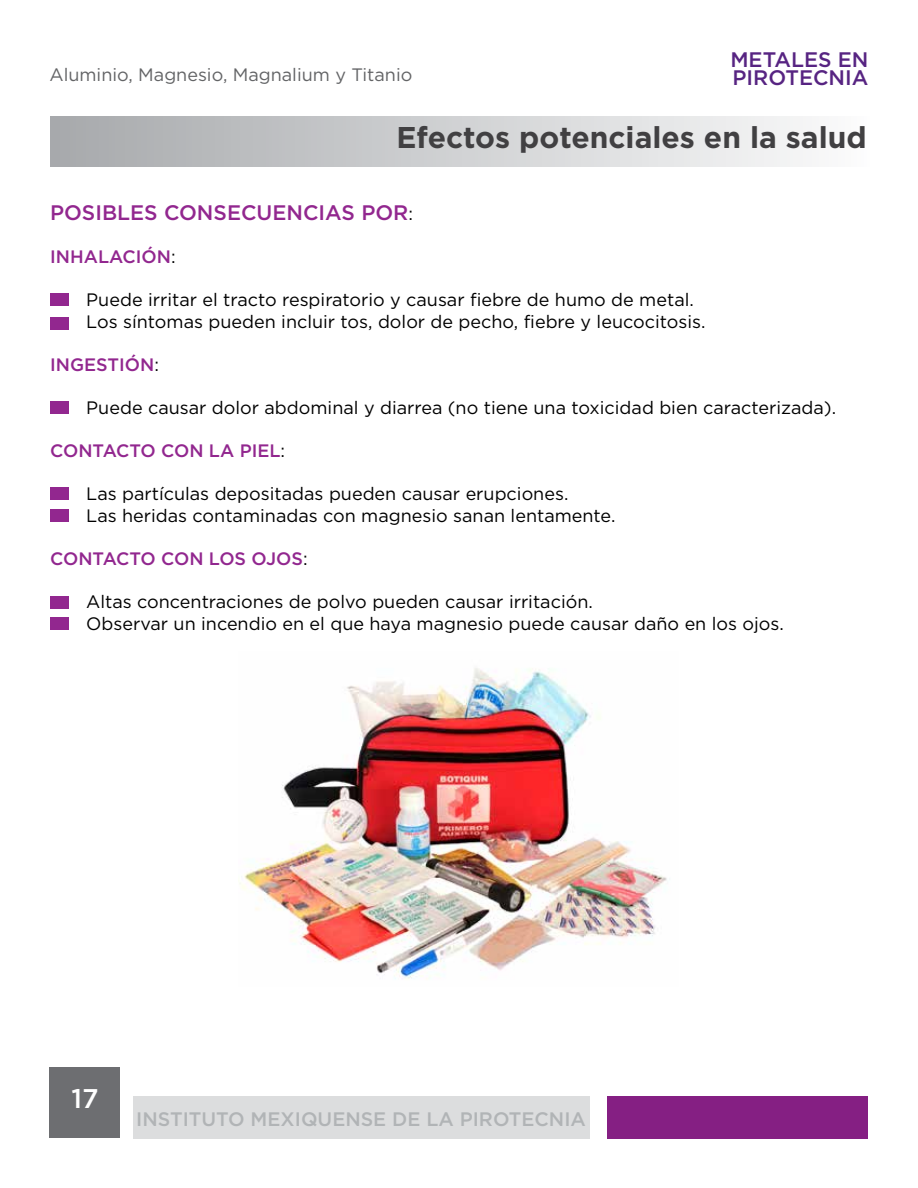
<style>
.page{position:relative;width:918px;height:1188px;background:#fff}
.page>*{position:absolute;margin:0;border:0;box-sizing:border-box;transform-origin:0 0}
.t1{font:700 30px "Gotham HTF";color:#414042}
.t2{font:500 27px "Gotham";color:#fff}
.t3{font:500 21px "Gotham";color:#92278f}
.t4{font:500 21px/18px "Gotham";color:#572482}
.t5{font:500 19.5px "Gotham";color:#b1b4b6}
.t6{font:18px/21.6px "Gotham";color:#000}
.t7{font:500 18px "Gotham";color:#92278f}
.t8{font:18px "Gotham";color:#636466}
.s1{font-weight:400;font-size:18px;color:#000}
.s2{font-weight:400;color:#000}
</style>
<div class="page">
<div style="left:50px;top:1067px;width:70px;height:71px;background:#6d6e71"></div>
<div style="left:608px;top:1096px;width:260px;height:42px;background:#851f83"></div>
<div style="left:133px;top:1096px;width:457px;height:42px;background:#dcddde"></div>
<div style="left:50px;top:117px;width:820px;height:49px;background:linear-gradient(to right,#a6a9ac,#fbfcfc)"></div>
<div style="left:50px;top:294px;width:19px;height:12px;background:#92278f"></div>
<div style="left:50px;top:317px;width:19px;height:12px;background:#92278f"></div>
<div style="left:50px;top:401px;width:19px;height:12px;background:#92278f"></div>
<div style="left:50px;top:487px;width:19px;height:13px;background:#92278f"></div>
<div style="left:50px;top:510px;width:19px;height:12px;background:#92278f"></div>
<div style="left:50px;top:597px;width:19px;height:12px;background:#92278f"></div>
<div style="left:50px;top:617px;width:19px;height:12px;background:#92278f"></div>
<img style="left:238px;top:668px;width:429px;height:311px">
<p class="t8" style="left:50px;top:65px;width:364px">Aluminio, Magnesio, Magnalium y Titanio</p>
<p class="t4" style="left:730px;top:50px;width:140px">METALES EN<br>PIROTECNIA</p>
<h1 class="t1" style="left:397px;top:120px;width:472px">Efectos potenciales en la salud</h1>
<p class="t3" style="left:50px;top:200px;width:364px">POSIBLES CONSECUENCIAS POR<span class="s1">:</span></p>
<p class="t7" style="left:50px;top:246px;width:127px">INHALACIÓN<span class="s2">:</span></p>
<p class="t6" style="left:86px;top:288px;width:621px">Puede irritar el tracto respiratorio y causar fiebre de humo de metal.<br>Los síntomas pueden incluir tos, dolor de pecho, fiebre y leucocitosis.</p>
<p class="t7" style="left:50px;top:354px;width:110px">INGESTIÓN<span class="s2">:</span></p>
<p class="t6" style="left:86px;top:396px;width:751px">Puede causar dolor abdominal y diarrea (no tiene una toxicidad bien caracterizada).</p>
<p class="t7" style="left:50px;top:441px;width:237px">CONTACTO CON LA PIEL<span class="s2">:</span></p>
<p class="t6" style="left:86px;top:483px;width:531px">Las partículas depositadas pueden causar erupciones.<br>Las heridas contaminadas con magnesio sanan lentamente.</p>
<p class="t7" style="left:50px;top:549px;width:259px">CONTACTO CON LOS OJOS<span class="s2">:</span></p>
<p class="t6" style="left:86px;top:591px;width:699px">Altas concentraciones de polvo pueden causar irritación.<br>Observar un incendio en el que haya magnesio puede causar daño en los ojos.</p>
<h2 class="t2" style="left:71px;top:1083px;width:29px">17</h2>
<p class="t5" style="left:136px;top:1108px;width:451px">INSTITUTO MEXIQUENSE DE LA PIROTECNIA</p>
</div>
